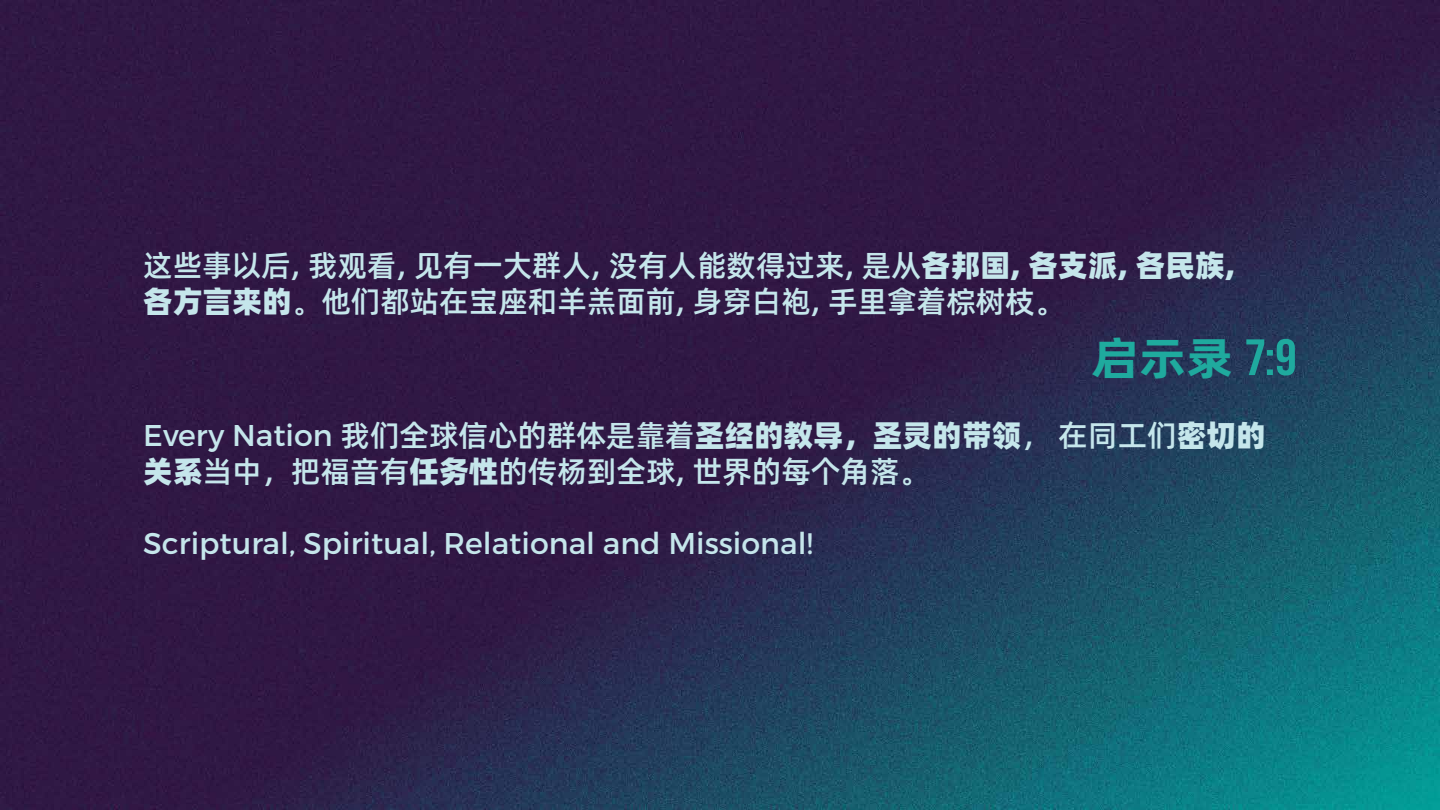
<style>
.page{position:relative;width:1440px;height:810px;background:#fff}
.page>*{position:absolute;margin:0;border:0;box-sizing:border-box;transform-origin:0 0}
.t1{font:700 45px "Alibaba Pu Hui Ti";color:#1faa9e;scale:1.06 1}
.t2{font:500 30px/36px "Alibaba Pu Hui Ti";color:#c5e6eb}
.t3{font:30px "Montserrat";color:#c5e6eb}
.s1{font-weight:800}
.s2{font-family:"Bebas Neue Pro";font-size:51px}
.s3{font-family:"Montserrat";font-weight:400}
</style>
<div class="page">
<img style="left:0;top:0;width:1440px;height:810px">
<p class="t2" style="left:143px;top:246px;width:1093px">这些事以后, 我观看, 见有一大群人, 没有人能数得过来, 是从<span class="s1">各邦国, 各支派, 各民族,各方言来的</span>。他们都站在宝座和羊羔面前, 身穿白袍, 手里拿着棕树枝。</p>
<h1 class="t1" style="left:1092px;top:322px;width:195px">启示录 <span class="s2">7:9</span></h1>
<p class="t2" style="left:143px;top:415px;width:1124px"><span class="s3">Every Nation</span> 我们全球信心的群体是靠着<span class="s1">圣经的教导，圣灵的带领</span>， 在同工们<span class="s1">密切的关系</span>当中，把福音有<span class="s1">任务性</span>的传杨到全球, 世界的每个角落。</p>
<p class="t3" style="left:143px;top:524px;width:671px">Scriptural, Spiritual, Relational and Missional!</p>
</div>
